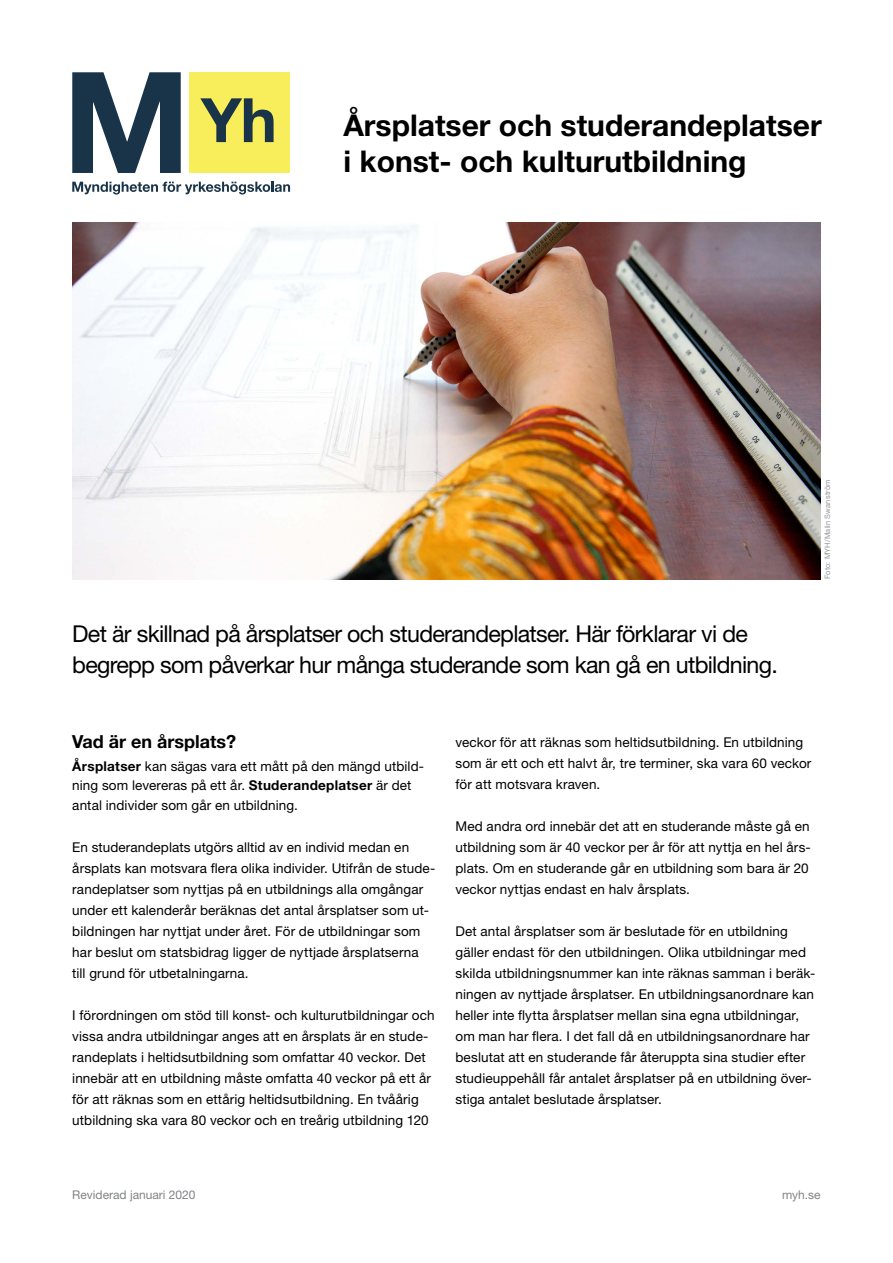
<style>
.page{position:relative;width:893px;height:1263px;background:#fff}
.page>*{position:absolute;margin:0;border:0;box-sizing:border-box;transform-origin:0 0}
.t1{font:700 30px/36px "Helvetica Neue LT Std";color:#000}
.t2{font:23.25px/31.5px "Helvetica Neue LT Std";letter-spacing:-.03em;color:#000}
.t3{font:700 18px "Helvetica Neue LT Std";color:#000}
.t4{font:13.5px/21px "Helvetica Neue LT Std";letter-spacing:.01em;color:#000}
.t5{font:12px "Helvetica Neue LT Std";color:#808285}
.t6{font:7.5px "Helvetica Neue LT Std";letter-spacing:.02em;color:#939598}
.s1{font-weight:700}
</style>
<div class="page">
<div style="left:189px;top:72px;width:101px;height:101px;background:#f8ee5c"></div>
<svg style="left:200px;top:98px;width:74px;height:44px"></svg>
<svg style="left:72px;top:182px;width:218px;height:13px"></svg>
<svg style="left:72px;top:72px;width:109px;height:101px"></svg>
<img style="left:72px;top:222px;width:749px;height:357px">
<h1 class="t1" style="left:343px;top:107px;width:480px">Årsplatser och studerandeplatser i konst- och kulturutbildning</h1>
<h2 class="t2" style="left:72px;top:617px;width:707px">Det är skillnad på årsplatser och studerandeplatser. Här förklarar vi de begrepp som påverkar hur många studerande som kan gå en utbildning.</h2>
<p class="t6" style="left:823px;top:579px;width:101px;rotate:-90deg">Foto: MYH/Malin Swanström</p>
<h3 class="t3" style="left:72px;top:731px;width:166px">Vad är en årsplats?</h3>
<p class="t4" style="left:72px;top:756px;width:353px;line-height:19.5px"><span class="s1">Årsplatser</span> kan sägas vara ett mått på den mängd utbild&shy;ning som levereras på ett år. <span class="s1">Studerandeplatser</span> är det antal individer som går en utbildning.</p>
<p class="t4" style="left:72px;top:837px;width:365px">En studerandeplats utgörs alltid av en individ medan en årsplats kan motsvara flera olika individer. Utifrån de stude&shy;randeplatser som nyttjas på en utbildnings alla omgångar under ett kalenderår beräknas det antal årsplatser som ut&shy;bildningen har nyttjat under året. För de utbildningar som har beslut om statsbidrag ligger de nyttjade årsplatserna till grund för utbetalningarna.</p>
<p class="t4" style="left:72px;top:1005px;width:364px">I förordningen om stöd till konst- och kulturutbildningar och vissa andra utbildningar anges att en årsplats är en stude&shy;randeplats i heltidsutbildning som omfattar 40 veckor. Det innebär att en utbildning måste omfatta 40 veckor på ett år för att räknas som en ettårig heltidsutbildning. En tvåårig utbildning ska vara 80 veckor och en treårig utbildning 120</p>
<p class="t4" style="left:455px;top:732px;width:357px">veckor för att räknas som heltidsutbildning. En utbildning som är ett och ett halvt år, tre terminer, ska vara 60 veckor för att motsvara kraven.</p>
<p class="t4" style="left:455px;top:816px;width:357px">Med andra ord innebär det att en studerande måste gå en utbildning som är 40 veckor per år för att nyttja en hel års&shy;plats. Om en studerande går en utbildning som bara är 20 veckor nyttjas endast en halv årsplats.</p>
<p class="t4" style="left:455px;top:921px;width:361px">Det antal årsplatser som är beslutade för en utbildning gäller endast för den utbildningen. Olika utbildningar med skilda utbildningsnummer kan inte räknas samman i beräk&shy;ningen av nyttjade årsplatser. En utbildningsanordnare kan heller inte flytta årsplatser mellan sina egna utbildningar, om man har flera. I det fall då en utbildningsanordnare har beslutat att en studerande får återuppta sina studier efter studieuppehåll får antalet årsplatser på en utbildning över&shy;stiga antalet beslutade årsplatser.</p>
<p class="t5" style="left:72px;top:1188px;width:125px">Reviderad januari 2020</p>
<p class="t5" style="left:782px;top:1188px;width:40px">myh.se</p>
</div>
